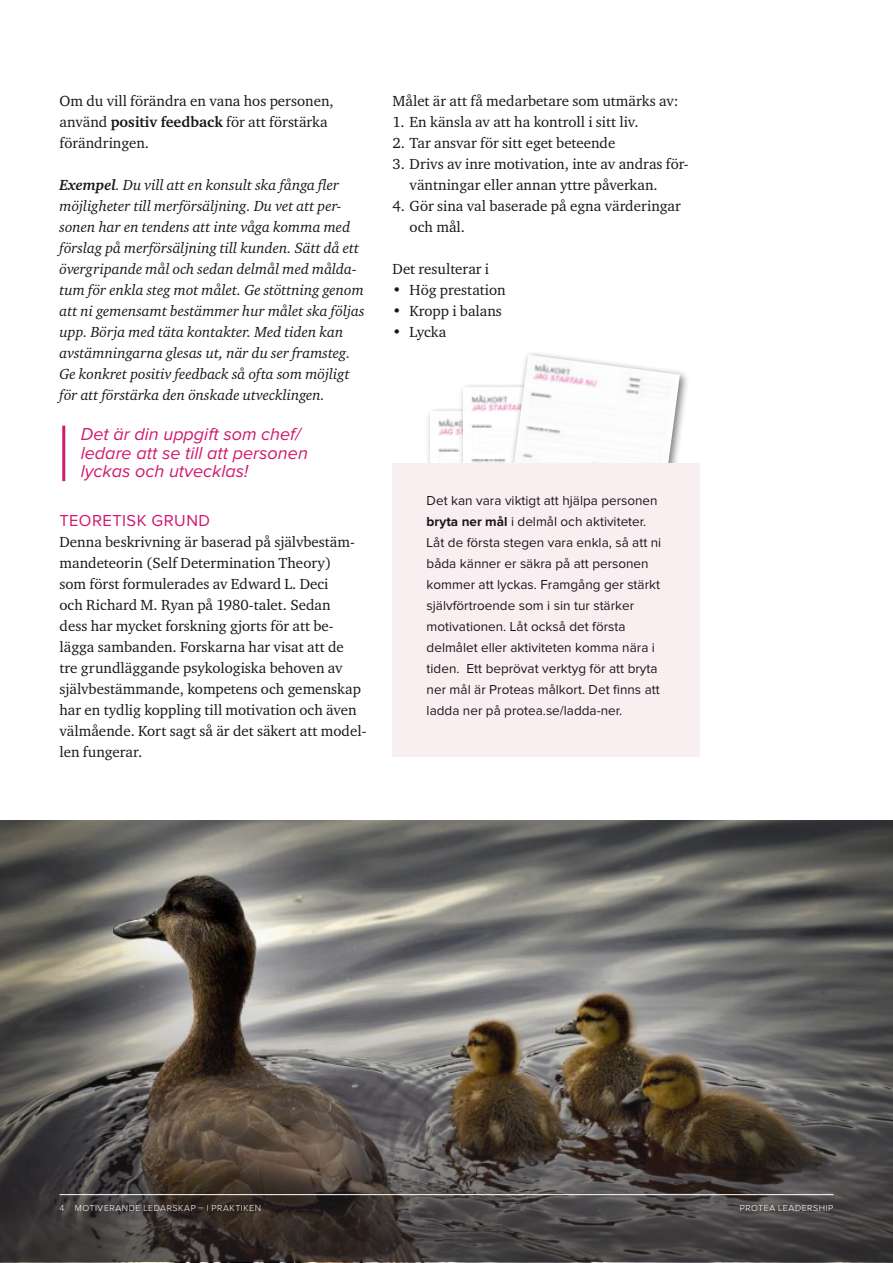
<style>
.page{position:relative;width:893px;height:1263px;background:#fff}
.page>*{position:absolute;margin:0;border:0;box-sizing:border-box;transform-origin:0 0}
.Citat{font:italic 18px/18.8px "Proxima Nova";color:#d3196e}
.t1{font:16.5px "Proxima Nova";letter-spacing:.03em;color:#d3196e}
.Bröd_serif{font:15px/21px "Charter ITC";color:#1a171b}
.Bröd_serif_kursiv{font:italic 15px/21px "Charter ITC";color:#1a171b}
.Bröd_sans{font:13.5px/21px "Proxima Nova";color:#1a171b}
.t2{font:300 9px "Proxima Nova";letter-spacing:.06em;color:#fff}
.s1{font-weight:700}
</style>
<div class="page">
<img style="left:0;top:820px;width:893px;height:443px">
<svg style="left:0;top:941px;width:893px;height:321px;background:#5f5a55"></svg>
<hr style="left:60px;top:1194px;width:773px;height:1px;background:#fff">
<img style="left:438px;top:418px;width:20px;height:34px">
<img style="left:471px;top:394px;width:27px;height:69px">
<div style="left:498px;top:350px;width:191px;height:215px;background:#231f20;opacity:.6"></div>
<img style="left:504px;top:355px;width:176px;height:108px">
<hr style="left:62px;top:426px;width:3px;height:55px;background:#d3196e">
<div style="left:393px;top:463px;width:307px;height:294px;background:#faeff0"></div>
<p class="Bröd_serif" style="left:60px;top:90px;width:276px">Om du vill förändra en vana hos personen, använd <span class="s1">positiv feedback</span> för att förstärka förändringen.</p>
<p class="Bröd_serif_kursiv" style="left:60px;top:174px;width:307px"><span class="s1">Exempel</span>. Du vill att en konsult ska fånga fler möjligheter till merförsäljning. Du vet att per&shy;sonen har en tendens att inte våga komma med förslag på merförsäljning till kunden. Sätt då ett övergripande mål och sedan delmål med målda&shy;tum för enkla steg mot målet. Ge stöttning genom att ni gemensamt bestämmer hur målet ska följas upp. Börja med täta kontakter. Med tiden kan avstämningarna glesas ut, när du ser framsteg.<br>Ge konkret positiv feedback så ofta som möjligt för att förstärka den önskade utvecklingen.</p>
<p class="Citat" style="left:81px;top:425px;width:229px">Det är din uppgift som chef/ ledare att se till att personen lyckas och utvecklas!</p>
<h3 class="t1" style="left:60px;top:513px;width:152px">TEORETISK GRUND</h3>
<p class="Bröd_serif" style="left:60px;top:531px;width:308px">Denna beskrivning är baserad på självbestäm&shy;mandeteorin (Self Determination Theory)<br>som först formulerades av Edward L. Deci<br>och Richard M. Ryan på 1980-talet. Sedan<br>dess har mycket forskning gjorts för att be&shy;lägga sambanden. Forskarna har visat att de<br>tre grundläggande psykologiska behoven av självbestämmande, kompetens och gemenskap har en tydlig koppling till motivation och även välmående. Kort sagt så är det säkert att model&shy;len fungerar.</p>
<p class="Bröd_serif" style="left:393px;top:90px;width:288px">Målet är att få medarbetare som utmärks av:</p>
<p class="Bröd_serif" style="left:393px;top:111px;width:247px">1. En känsla av att ha kontroll i sitt liv.</p>
<p class="Bröd_serif" style="left:393px;top:132px;width:224px">2. Tar ansvar för sitt eget beteende</p>
<p class="Bröd_serif" style="left:410px;top:153px;width:280px;text-indent:-17px">3. Drivs av inre motivation, inte av andras för&shy;väntningar eller annan yttre påverkan.</p>
<p class="Bröd_serif" style="left:410px;top:195px;width:273px;text-indent:-17px">4. Gör sina val baserade på egna värderingar och mål.</p>
<p class="Bröd_serif" style="left:393px;top:258px;width:98px">Det resulterar i</p>
<p class="Bröd_serif" style="left:393px;top:279px;width:115px">• Hög prestation</p>
<p class="Bröd_serif" style="left:393px;top:300px;width:111px">• Kropp i balans</p>
<p class="Bröd_serif" style="left:393px;top:321px;width:55px">• Lycka</p>
<p class="Bröd_sans" style="left:427px;top:491px;width:236px">Det kan vara viktigt att hjälpa personen <span class="s1">bryta ner mål</span> i delmål och aktiviteter.<br>Låt de första stegen vara enkla, så att ni båda känner er säkra på att personen kommer att lyckas. Framgång ger stärkt självförtroende som i sin tur stärker motivationen. Låt också det första delmålet eller aktiviteten komma nära i tiden. Ett beprövat verktyg för att bryta ner mål är Proteas målkort. Det finns att ladda ner på protea.se/ladda-ner.</p>
<p class="t2" style="left:60px;top:1204px;width:203px">4 MOTIVERANDE LEDARSKAP – I PRAKTIKEN</p>
<p class="t2" style="left:740px;top:1204px;width:95px">PROTEA LEADERSHIP</p>
</div>
